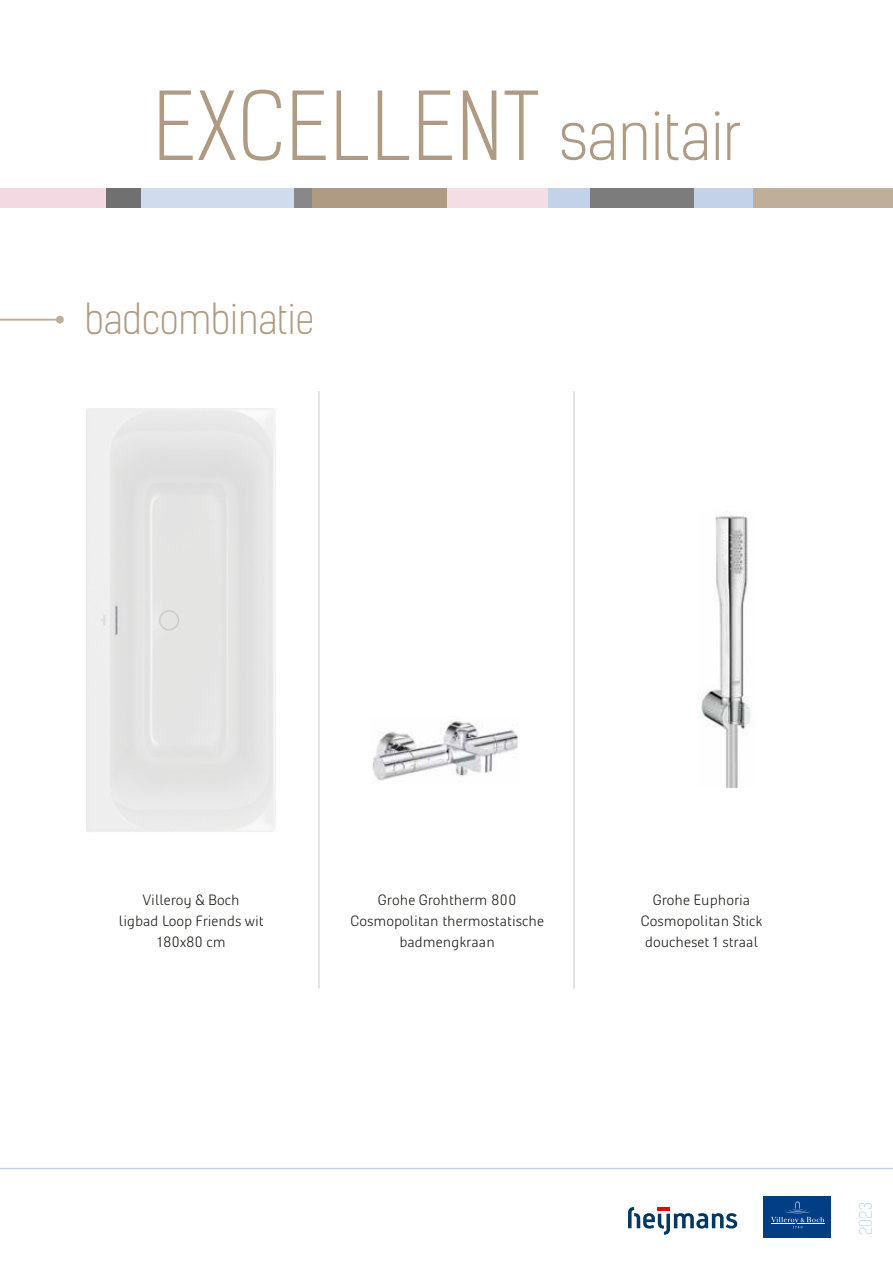
<style>
.page{position:relative;width:893px;height:1263px;background:#fff}
.page>*{position:absolute;margin:0;border:0;box-sizing:border-box;transform-origin:0 0}
.t1{font:300 90px "Kelson Sans";letter-spacing:.015em;color:#af9b83}
.t2{font:300 39px "Kelson Sans";color:#af9b83}
.t3{font:300 16.5px "Kelson Sans";color:#c4d2e9}
.t4{font:300 15px/21px "Heijmans";color:#1d1d1b;text-align:center}
.s1{font-size:63px}
</style>
<div class="page">
<img style="left:372px;top:721px;width:146px;height:60px">
<img style="left:86px;top:408px;width:190px;height:424px">
<hr style="left:0;top:319px;width:60px;height:2px;background:#beae9a">
<div style="left:56px;top:316px;width:8px;height:8px;background:#beae9a;border-radius:50%"></div>
<img style="left:697px;top:511px;width:54px;height:277px">
<hr style="left:0;top:1168px;width:893px;height:1px;background:#c4d2e9">
<svg style="left:628px;top:1207px;width:110px;height:28px"></svg>
<div style="left:764px;top:1196px;width:67px;height:41px;background:#023e84"></div>
<svg style="left:771px;top:1201px;width:53px;height:27px"></svg>
<div style="left:446px;top:188px;width:102px;height:19px;background:#f5dde5"></div>
<div style="left:548px;top:188px;width:42px;height:19px;background:#c4d2e9"></div>
<div style="left:293px;top:188px;width:19px;height:19px;background:#898888"></div>
<div style="left:753px;top:188px;width:140px;height:19px;background:#beae9a"></div>
<div style="left:0;top:188px;width:106px;height:19px;background:#f3d9e2"></div>
<div style="left:312px;top:188px;width:134px;height:19px;background:#af9b83"></div>
<div style="left:590px;top:188px;width:107px;height:19px;background:#7d7c7c"></div>
<div style="left:140px;top:188px;width:153px;height:19px;background:#d0dbed"></div>
<div style="left:106px;top:188px;width:34px;height:19px;background:#717070"></div>
<div style="left:694px;top:188px;width:59px;height:19px;background:#c4d2e9"></div>
<hr style="left:318px;top:391px;width:2px;height:598px;background:#d7dadf">
<hr style="left:573px;top:391px;width:2px;height:598px;background:#d7dadf">
<h1 class="t1" style="left:153px;top:72px;width:590px">EXCELLENT <span class="s1">sanitair</span></h1>
<h2 class="t2" style="left:85px;top:296px;width:231px">badcombinatie</h2>
<p class="t4" style="left:119px;top:889px;width:146px">Villeroy &amp; Boch<br>ligbad Loop Friends wit<br>180x80 cm</p>
<p class="t4" style="left:350px;top:889px;width:195px">Grohe Grohtherm 800<br>Cosmopolitan thermostatische badmengkraan</p>
<p class="t4" style="left:641px;top:889px;width:123px">Grohe Euphoria<br>Cosmopolitan Stick doucheset 1 straal</p>
<p class="t3" style="left:856px;top:1235px;width:34px;rotate:-90deg">2023</p>
</div>
